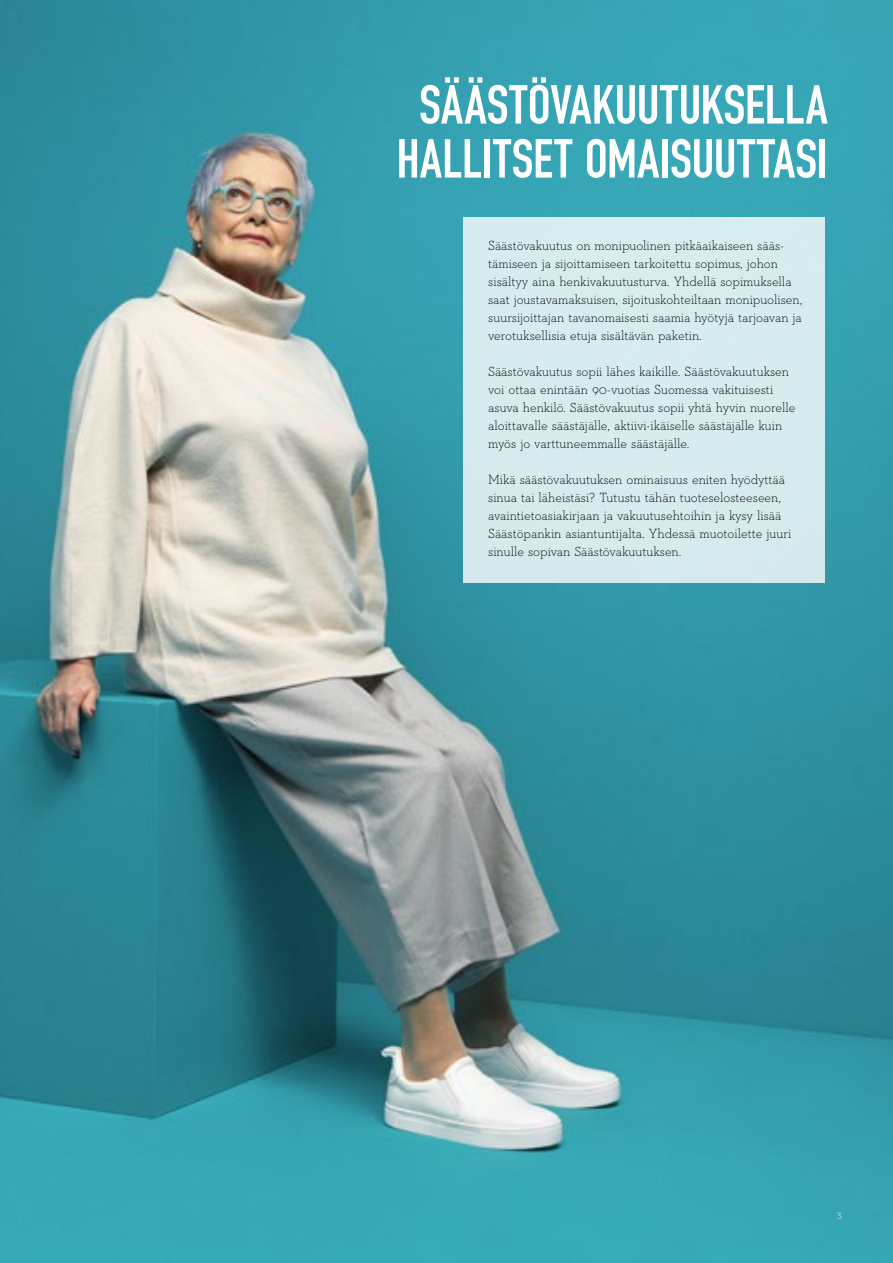
<style>
.page{position:relative;width:893px;height:1263px;background:#fff}
.page>*{position:absolute;margin:0;border:0;box-sizing:border-box;transform-origin:0 0}
.t1{font:700 54px/54px "DIN Condensed";color:#fff;text-align:center}
.t2{font:300 13.5px/18px "Neutraface Slab Text";color:#000}
.t3{font:300 10.5px "Neutraface Slab Text";color:#fff}
</style>
<div class="page">
<img style="left:0;top:0;width:893px;height:1263px">
<div style="left:463px;top:217px;width:362px;height:365px;background:#d6ecef"></div>
<h1 class="t1" style="left:397px;top:78px;width:433px">SÄÄSTÖVAKUUTUKSELLA<br>HALLITSET OMAISUUTTASI</h1>
<p class="t2" style="left:488px;top:236px;width:316px">Säästövakuutus on monipuolinen pitkäaikaiseen sääs&shy;tämiseen ja sijoittamiseen tarkoitettu sopimus, johon sisältyy aina henkivakuutusturva. Yhdellä sopimuksella saat joustavamaksuisen, sijoituskohteiltaan monipuolisen, suursijoittajan tavanomaisesti saamia hyötyjä tarjoavan ja verotuksellisia etuja sisältävän paketin.</p>
<p class="t2" style="left:488px;top:362px;width:309px">Säästövakuutus sopii lähes kaikille. Säästövakuutuksen voi ottaa enintään 90-vuotias Suomessa vakituisesti asuva henkilö. Säästövakuutus sopii yhtä hyvin nuorelle aloittavalle säästäjälle, aktiivi-ikäiselle säästäjälle kuin myös jo varttuneemmalle säästäjälle.</p>
<p class="t2" style="left:488px;top:470px;width:305px">Mikä säästövakuutuksen ominaisuus eniten hyödyttää sinua tai läheistäsi? Tutustu tähän tuoteselosteeseen, avaintietoasiakirjaan ja vakuutusehtoihin ja kysy lisää Säästöpankin asiantuntijalta. Yhdessä muotoilette juuri sinulle sopivan Säästövakuutuksen.</p>
<p class="t3" style="left:837px;top:1208px;width:7px">3</p>
</div>
